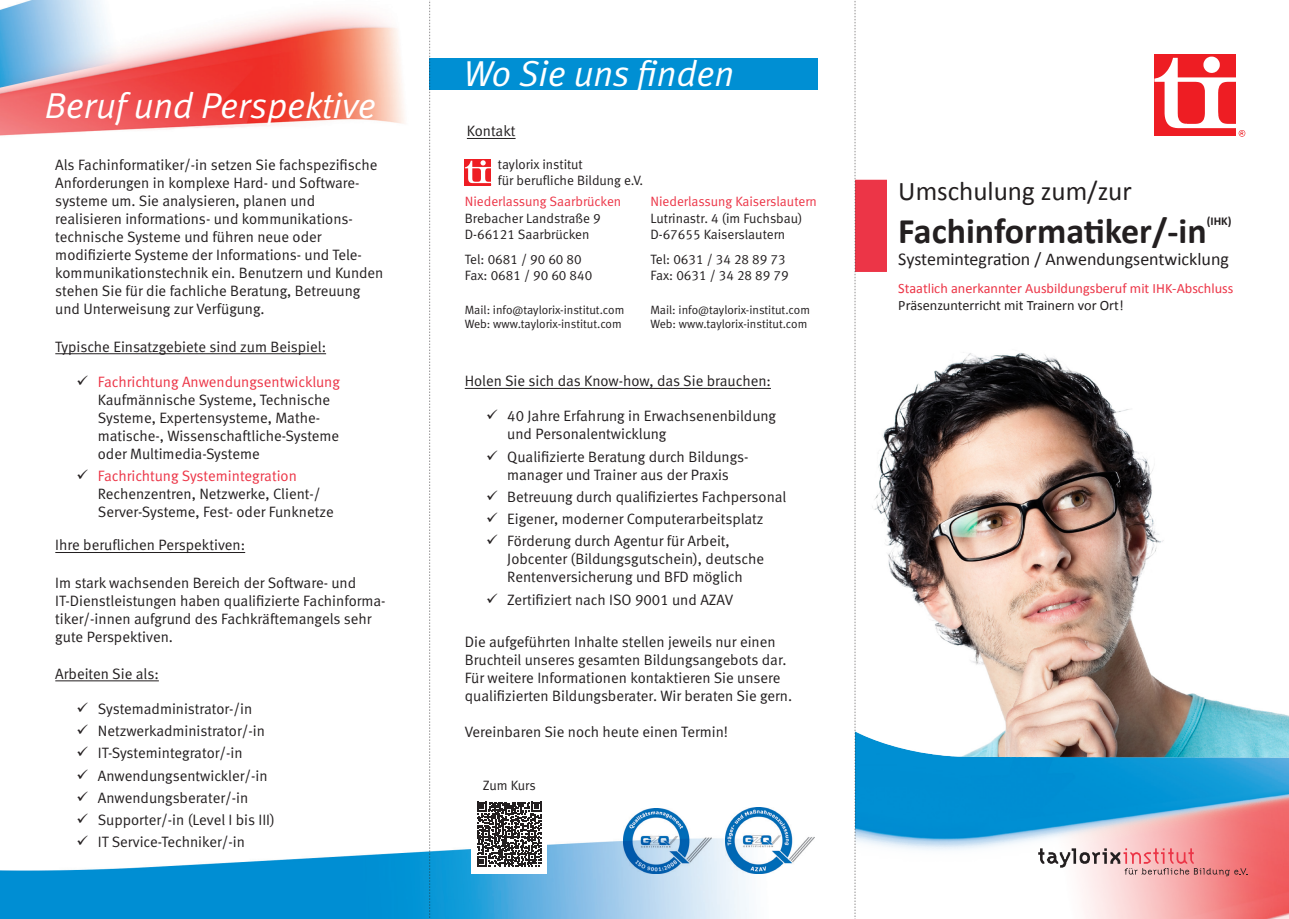
<style>
.page{position:relative;width:1289px;height:919px;background:#fff}
.page>*{position:absolute;margin:0;border:0;box-sizing:border-box;transform-origin:0 0}
.t1{font:italic 36px "Meta Normal";color:#fff}
.t2{font:700 36px "Calibri";color:#231f20}
.t3{font:27px "Calibri";color:#231f20}
.t4{font:18px "Calibri";color:#231f20}
.Text___Normal_ohne_E{font:15px/18px "Meta Normal LF";color:#231f20}
.Text___Header_-_Kate{font:15px "Meta Normal LF";color:#231f20}
.t5{font:14.25px/17.1px "Calibri";color:#ec3547}
.Text___Normal_ohne_E-2{font:13.5px/16.2px "Meta Normal LF";color:#231f20}
.Text___Header_-_Kate-2{font:13.5px/16.2px "Meta Normal LF";color:#231f20}
.t6{font:13.5px "Meta Normal";letter-spacing:-.005em;color:#231f20}
.Text___Normal_ohne_E-3{font:12px/14.4px "Meta Normal LF";color:#231f20}
.t7{font:700 12px "Calibri";color:#231f20}
.s1{color:#ec3547}
.s2{color:#231f20}
</style>
<div class="page">
<img style="left:0;top:0;width:1246px;height:918px">
<img style="left:855px;top:135px;width:433px;height:783px">
<svg style="left:1038px;top:848px;width:209px;height:28px"></svg>
<div style="left:855px;top:180px;width:32px;height:92px;background:#ec3547"></div>
<img style="left:725px;top:807px;width:89px;height:66px">
<img style="left:623px;top:808px;width:88px;height:65px">
<div style="left:1154px;top:54px;width:82px;height:82px;background:#ee1d23"></div>
<svg style="left:1154px;top:56px;width:91px;height:81px"></svg>
<hr style="left:55px;top:353px;width:271px;height:1px;background:#231f20">
<hr style="left:55px;top:552px;width:190px;height:1px;background:#231f20">
<hr style="left:55px;top:680px;width:104px;height:1px;background:#231f20">
<div style="left:429px;top:58px;width:389px;height:31px;background:#008fd3"></div>
<hr style="left:467px;top:138px;width:48px;height:1px;background:#231f20">
<hr style="left:465px;top:388px;width:306px;height:1px;background:#231f20">
<div style="left:471px;top:794px;width:76px;height:79px;background:#fff"></div>
<svg style="left:477px;top:801px;width:64px;height:65px"></svg>
<div style="left:465px;top:160px;width:26px;height:26px;background:linear-gradient(to right,#ee1d23,#ee1d23)"></div>
<svg style="left:465px;top:160px;width:26px;height:23px"></svg>
<svg style="left:854px;top:0;width:1px;height:918px"></svg>
<svg style="left:429px;top:0;width:1px;height:918px"></svg>
<svg style="left:78px;top:375px;width:10px;height:10px"></svg>
<svg style="left:78px;top:469px;width:10px;height:10px"></svg>
<svg style="left:78px;top:702px;width:10px;height:9px"></svg>
<svg style="left:78px;top:724px;width:10px;height:10px"></svg>
<svg style="left:78px;top:746px;width:10px;height:10px"></svg>
<svg style="left:78px;top:768px;width:10px;height:10px"></svg>
<svg style="left:78px;top:791px;width:10px;height:9px"></svg>
<svg style="left:78px;top:813px;width:10px;height:10px"></svg>
<svg style="left:78px;top:835px;width:10px;height:10px"></svg>
<svg style="left:487px;top:409px;width:10px;height:10px"></svg>
<svg style="left:487px;top:450px;width:10px;height:9px"></svg>
<svg style="left:487px;top:490px;width:10px;height:10px"></svg>
<svg style="left:487px;top:512px;width:10px;height:10px"></svg>
<svg style="left:487px;top:534px;width:10px;height:10px"></svg>
<svg style="left:487px;top:593px;width:10px;height:9px"></svg>
<p class="t1" style="left:45px;top:85px;width:332px">Beruf und Perspektive</p>
<p class="Text___Normal_ohne_E" style="left:55px;top:156px;width:330px">Als Fachinformatiker/-in setzen Sie fachspezifische Anforderungen in komplexe Hard- und Software&shy;systeme um. Sie analysieren, planen und realisieren informations- und kommunikations&shy;technische Systeme und führen neue oder modifizierte Systeme der Informations- und Tele&shy;kommunikationstechnik ein. Benutzern und Kunden stehen Sie für die fachliche Beratung, Betreuung und Unterweisung zur Verfügung.</p>
<p class="Text___Header_-_Kate" style="left:55px;top:338px;width:272px">Typische Einsatzgebiete sind zum Beispiel:</p>
<p class="Text___Normal_ohne_E" style="left:98px;top:372px;width:244px"><span class="s1">Fachrichtung Anwendungsentwicklung </span>Kaufmännische Systeme, Technische Systeme, Expertensysteme, Mathe&shy;matische-, Wissenschaftliche-Systeme oder Multimedia-Systeme</p>
<p class="Text___Normal_ohne_E" style="left:98px;top:466px;width:237px"><span class="s1">Fachrichtung Systemintegration<br></span>Rechenzentren, Netzwerke, Client-/<br>Server-Systeme, Fest- oder Funknetze</p>
<p class="Text___Header_-_Kate" style="left:55px;top:536px;width:191px">Ihre beruflichen Perspektiven:</p>
<p class="Text___Normal_ohne_E" style="left:55px;top:573px;width:332px">Im stark wachsenden Bereich der Software- und IT-Dienstleistungen haben qualifizierte Fachinforma&shy;tiker/-innen aufgrund des Fachkräftemangels sehr gute Perspektiven.</p>
<p class="Text___Header_-_Kate" style="left:55px;top:664px;width:105px">Arbeiten Sie als:</p>
<p class="Text___Normal_ohne_E" style="left:98px;top:699px;width:156px">Systemadministrator-/in</p>
<p class="Text___Normal_ohne_E" style="left:98px;top:721px;width:169px">Netzwerkadministrator/-in</p>
<p class="Text___Normal_ohne_E" style="left:98px;top:743px;width:146px">IT-Systemintegrator/-in</p>
<p class="Text___Normal_ohne_E" style="left:98px;top:766px;width:171px">Anwendungsentwickler/-in</p>
<p class="Text___Normal_ohne_E" style="left:98px;top:788px;width:152px">Anwendungsberater/-in</p>
<p class="Text___Normal_ohne_E" style="left:98px;top:810px;width:178px">Supporter/-in (Level I bis III)</p>
<p class="Text___Normal_ohne_E" style="left:98px;top:832px;width:149px">IT Service-Techniker/-in</p>
<p class="t1" style="left:463px;top:53px;width:272px">Wo Sie uns finden</p>
<p class="Text___Header_-_Kate" style="left:467px;top:122px;width:50px">Kontakt</p>
<p class="Text___Header_-_Kate-2" style="left:498px;top:156px;width:147px">taylorix institut<br>für berufliche Bildung e.V.</p>
<p class="Text___Normal_ohne_E-2" style="left:465px;top:193px;width:158px"><span class="s1">Niederlassung Saarbrücken<br></span>Brebacher Landstraße 9<br>D-66121 Saarbrücken</p>
<p class="Text___Normal_ohne_E-2" style="left:465px;top:251px;width:129px">Tel: 0681 / 90 60 80<br>Fax: 0681 / 90 60 840</p>
<p class="Text___Normal_ohne_E-3" style="left:465px;top:302px;width:161px">Mail: info@taylorix-institut.com<br>Web: www.taylorix-institut.com</p>
<p class="Text___Normal_ohne_E-2" style="left:650px;top:193px;width:168px"><span class="s1">Niederlassung Kaiserslautern<br></span>Lutrinastr. 4 (im Fuchsbau)<br>D-67655 Kaiserslautern</p>
<p class="Text___Normal_ohne_E-2" style="left:650px;top:251px;width:140px">Tel: 0631 / 34 28 89 73<br>Fax: 0631 / 34 28 89 79</p>
<p class="Text___Normal_ohne_E-3" style="left:650px;top:302px;width:161px">Mail: info@taylorix-institut.com<br>Web: www.taylorix-institut.com</p>
<p class="Text___Header_-_Kate" style="left:465px;top:372px;width:308px">Holen Sie sich das Know-how, das Sie brauchen:</p>
<p class="Text___Normal_ohne_E" style="left:507px;top:407px;width:270px">40 Jahre Erfahrung in Erwachsenenbildung und Personalentwicklung</p>
<p class="Text___Normal_ohne_E" style="left:507px;top:447px;width:243px">Qualifizierte Beratung durch Bildungs&shy;manager und Trainer aus der Praxis</p>
<p class="Text___Normal_ohne_E" style="left:507px;top:487px;width:281px">Betreuung durch qualifiziertes Fachpersonal</p>
<p class="Text___Normal_ohne_E" style="left:507px;top:509px;width:258px">Eigener, moderner Computerarbeitsplatz</p>
<p class="Text___Normal_ohne_E" style="left:507px;top:532px;width:258px">Förderung durch Agentur für Arbeit,<br>Jobcenter (Bildungsgutschein), deutsche<br>Rentenversicherung und BFD möglich</p>
<p class="Text___Normal_ohne_E" style="left:507px;top:590px;width:227px">Zertifiziert nach ISO 9001 und AZAV</p>
<p class="Text___Normal_ohne_E" style="left:465px;top:632px;width:329px">Die aufgeführten Inhalte stellen jeweils nur einen Bruchteil unseres gesamten Bildungsangebots dar.<br>Für weitere Informationen kontaktieren Sie unsere qualifizierten Bildungsberater. Wir beraten Sie gern.</p>
<p class="Text___Normal_ohne_E" style="left:465px;top:722px;width:265px">Vereinbaren Sie noch heute einen Termin!</p>
<p class="t6" style="left:482px;top:777px;width:55px">Zum Kurs</p>
<p class="t3" style="left:898px;top:174px;width:235px">Umschulung zum/zur</p>
<p class="t2" style="left:898px;top:208px;width:310px">Fachinformatiker/-in</p>
<p class="t7" style="left:1206px;top:213px;width:26px">(IHK)</p>
<p class="t4" style="left:898px;top:247px;width:332px">Systemintegration / Anwendungsentwicklung</p>
<p class="t5" style="left:898px;top:279px;width:336px">Staatlich anerkannter Ausbildungsberuf mit IHK-Abschluss<br><span class="s2">Präsenzunterricht mit Trainern vor Ort!</span></p>
</div>
